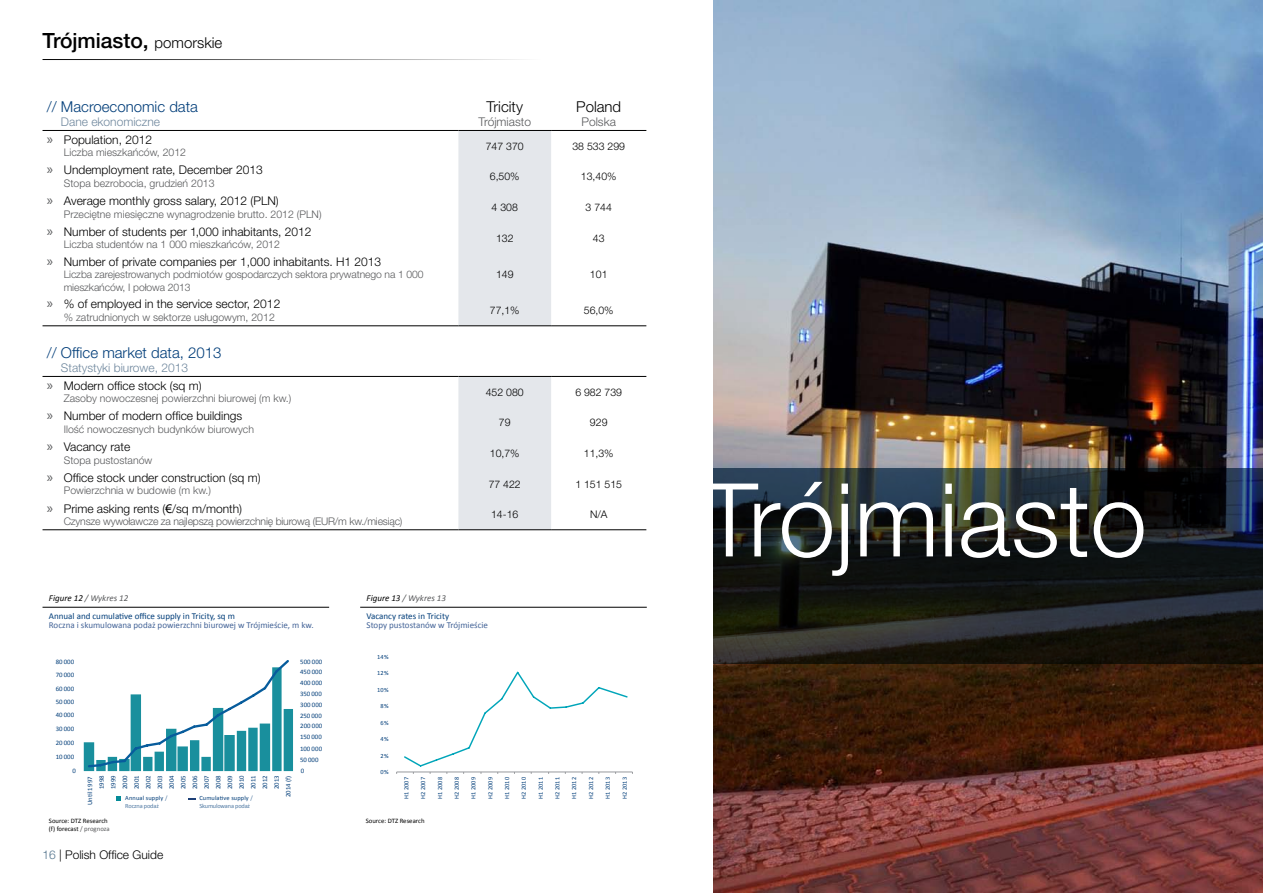
<style>
.page{position:relative;width:1263px;height:893px;background:#fff}
.page>*{position:absolute;margin:0;border:0;box-sizing:border-box;transform-origin:0 0}
.t1{font:300 102px "Helvetica Neue LT Pro";color:#fff}
.t2{font:500 21px "Helvetica Neue LT Pro";color:#000}
.t3{font:300 15px "Helvetica Neue LT Pro";color:#003d79}
.t4{font:300 15px "Helvetica Neue LT Pro";color:#000}
.t5{font:300 12px "Helvetica Neue LT Pro";color:#000}
.t6{font:300 12px/17.5px "Helvetica Neue LT Pro";color:#70889e;text-align:center}
.t7{font:300 12px "Helvetica Neue LT Pro";color:#58595b}
.t8{font:300 10.5px "Helvetica Neue LT Pro";color:#58595b}
.t9{font:300 10.5px "Helvetica Neue LT Pro";color:#000}
.t10{font:300 10.5px "Helvetica Neue LT Pro";letter-spacing:-.02em;color:#58595b}
.t11{font:300 10.35px/12.5px "Helvetica Neue LT Pro";letter-spacing:-.01em;color:#58595b}
.t12{font:9px/17.7px "Calibri";color:#003d79}
.t13{font:9px "Calibri";color:#436397}
.t14{font:6.75px/11.7px "Calibri";letter-spacing:.02em;color:#003d79}
.t15{font:6.75px/8.1px "Calibri";color:#000}
.t16{font:6.3px "Calibri";letter-spacing:.04em;color:#003d79}
.t17{font:6.3px/7.5px "Calibri";letter-spacing:-.025em;color:rgb(0 61 121/.7)}
.t18{font:6.3px/7.5px "Calibri";letter-spacing:.02em;color:#003d79}
.s1{font-weight:300;font-size:15px}
.s2{font-family:"Myriad Pro";font-weight:400;font-size:15px;color:#58595b}
.s3{color:#000}
.s4{font-family:"Arial";font-weight:400}
.s5{font-style:italic;color:#000}
.s6{font-style:italic;color:#58595b}
.s7{color:rgb(0 61 121/.7)}
.s8{color:#003d79}
.s9{color:#58595b}
.s10{color:#54758d}
</style>
<div class="page">
<img style="left:713px;top:0;width:550px;height:893px">
<svg style="left:713px;top:468px;width:550px;height:195px;background:#1b1f1f"></svg>
<hr style="left:43px;top:59px;width:498px;height:1px;background:#000">
<svg style="left:458px;top:131px;width:93px;height:398px"></svg>
<hr style="left:551px;top:130px;width:95px;height:1px;background:#000">
<hr style="left:43px;top:130px;width:415px;height:1px;background:#000">
<hr style="left:458px;top:130px;width:93px;height:1px;background:#000">
<hr style="left:43px;top:326px;width:415px;height:1px;background:#000">
<hr style="left:458px;top:326px;width:93px;height:1px;background:#000">
<hr style="left:551px;top:326px;width:95px;height:1px;background:#000">
<hr style="left:43px;top:376px;width:415px;height:1px;background:#000">
<hr style="left:458px;top:376px;width:93px;height:1px;background:#000">
<hr style="left:551px;top:376px;width:95px;height:1px;background:#000">
<hr style="left:43px;top:529px;width:415px;height:1px;background:#000">
<hr style="left:458px;top:529px;width:93px;height:1px;background:#000">
<hr style="left:551px;top:529px;width:95px;height:1px;background:#000">
<hr style="left:43px;top:607px;width:286px;height:1px;background:#000">
<hr style="left:360px;top:607px;width:287px;height:1px;background:#000">
<hr style="left:397px;top:772px;width:235px;height:1px;background:#989a9d">
<svg style="left:403px;top:671px;width:230px;height:103px"></svg>
<svg style="left:116px;top:796px;width:5px;height:5px"></svg>
<svg style="left:84px;top:660px;width:209px;height:111px"></svg>
<h2 class="t2" style="left:43px;top:28px;width:181px">Trójmiasto, <span class="s1">pomorskie</span></h2>
<p class="t3" style="left:47px;top:97px;width:153px">// Macroeconomic data</p>
<p class="t6" style="left:61px;top:113px;width:101px">Dane ekonomiczne</p>
<p class="t5" style="left:47px;top:132px;width:107px"><span class="s2">»</span> Population, 2012</p>
<p class="t8" style="left:64px;top:146px;width:124px">Liczba mieszkańców, 2012</p>
<p class="t5" style="left:47px;top:163px;width:217px"><span class="s2">»</span> Undemployment rate, December 2013</p>
<p class="t8" style="left:64px;top:177px;width:152px">Stopa bezrobocia, grudzień 2013</p>
<p class="t5" style="left:47px;top:194px;width:234px"><span class="s2">»</span> Average monthly gross salary, 2012 (PLN)</p>
<p class="t8" style="left:64px;top:208px;width:259px">Przeciętne miesięczne wynagrodzenie brutto. 2012 (PLN)</p>
<p class="t5" style="left:47px;top:224px;width:266px"><span class="s2">»</span> Number of students per 1,000 inhabitants, 2012</p>
<p class="t8" style="left:64px;top:238px;width:218px">Liczba studentów na 1 000 mieszkańców, 2012</p>
<p class="t4" style="left:487px;top:97px;width:38px">Tricity</p>
<p class="t7" style="left:478px;top:115px;width:54px">Trójmiasto</p>
<p class="t4" style="left:576px;top:97px;width:47px">Poland</p>
<p class="t7" style="left:581px;top:115px;width:36px">Polska</p>
<p class="t9" style="left:486px;top:139px;width:39px">747 370</p>
<p class="t9" style="left:572px;top:139px;width:54px">38 533 299</p>
<p class="t9" style="left:490px;top:170px;width:31px">6,50%</p>
<p class="t9" style="left:581px;top:170px;width:37px">13,40%</p>
<p class="t9" style="left:492px;top:201px;width:28px">4 308</p>
<p class="t9" style="left:586px;top:201px;width:28px">3 744</p>
<p class="t9" style="left:496px;top:231px;width:19px">132</p>
<p class="t9" style="left:593px;top:231px;width:13px">43</p>
<p class="t5" style="left:47px;top:254px;width:336px"><span class="s2">»</span> Number of private companies per 1,000 inhabitants. H1 2013</p>
<p class="t11" style="left:64px;top:268px;width:361px">Liczba zarejestrowanych podmiotów gospodarczych sektora prywatnego na 1 000 mieszkańców, I połowa 2013</p>
<p class="t9" style="left:496px;top:268px;width:19px">149</p>
<p class="t9" style="left:590px;top:268px;width:19px">101</p>
<p class="t5" style="left:47px;top:297px;width:235px"><span class="s2">»</span> % of employed in the service sector, 2012</p>
<p class="t8" style="left:64px;top:311px;width:213px">% zatrudnionych w sektorze usługowym, 2012</p>
<p class="t9" style="left:490px;top:304px;width:31px">77,1%</p>
<p class="t9" style="left:584px;top:304px;width:31px">56,0%</p>
<p class="t3" style="left:47px;top:343px;width:176px">// Office market data, 2013</p>
<p class="t6" style="left:47px;top:359px;width:156px">Statystyki biurowe, 2013<br><span class="s2">»</span> <span class="s3">Modern office stock (sq m)</span></p>
<p class="t8" style="left:64px;top:392px;width:229px">Zasoby nowoczesnej powierzchni biurowej (m kw.)</p>
<p class="t5" style="left:47px;top:409px;width:197px"><span class="s2">»</span> Number of modern office buildings</p>
<p class="t8" style="left:64px;top:423px;width:192px">Ilość nowoczesnych budynków biurowych</p>
<p class="t5" style="left:47px;top:439px;width:85px"><span class="s2">»</span> Vacancy rate</p>
<p class="t8" style="left:64px;top:453px;width:90px">Stopa pustostanów</p>
<p class="t5" style="left:47px;top:470px;width:215px"><span class="s2">»</span> Office stock under construction (sq m)</p>
<p class="t8" style="left:64px;top:484px;width:149px">Powierzchnia w budowie (m kw.)</p>
<p class="t5" style="left:47px;top:501px;width:197px"><span class="s2">»</span> Prime asking rents (<span class="s4">€</span>/sq m/month)</p>
<p class="t10" style="left:64px;top:515px;width:340px">Czynsze wywoławcze za najlepszą powierzchnię biurową (EUR/m kw./miesiąc)</p>
<p class="t9" style="left:486px;top:385px;width:39px">452 080</p>
<p class="t9" style="left:575px;top:385px;width:48px">6 982 739</p>
<p class="t9" style="left:499px;top:416px;width:13px">79</p>
<p class="t9" style="left:590px;top:416px;width:19px">929</p>
<p class="t9" style="left:490px;top:447px;width:31px">10,7%</p>
<p class="t9" style="left:584px;top:447px;width:31px">11,3%</p>
<p class="t9" style="left:489px;top:477px;width:34px">77 422</p>
<p class="t9" style="left:575px;top:477px;width:48px">1 151 515</p>
<p class="t9" style="left:491px;top:508px;width:29px">14-16</p>
<p class="t9" style="left:590px;top:508px;width:19px">N/A</p>
<p class="t12" style="left:49px;top:589px;width:188px"><span class="s5">Figure 12</span> <span class="s6">/ Wykres 12<br></span>Annual and cumulative office supply in Tricity, sq m</p>
<p class="t13" style="left:49px;top:619px;width:266px">Roczna i skumulowana podaż powierzchni biurowej w Trójmieście, m kw.</p>
<p class="t12" style="left:367px;top:589px;width:84px"><span class="s5">Figure 13</span> <span class="s6">/ Wykres 13<br></span>Vacancy rates in Tricity</p>
<p class="t13" style="left:367px;top:619px;width:123px">Stopy pustostanów w Trójmieście</p>
<p class="t14" style="left:56px;top:654px;width:20px;line-height:13.8px">80 000<br>70 000</p>
<p class="t14" style="left:300px;top:656px;width:24px">500 000</p>
<p class="t14" style="left:300px;top:666px;width:24px">450 000</p>
<p class="t16" style="left:377px;top:653px;width:13px">14%</p>
<p class="t16" style="left:377px;top:669px;width:13px">12%</p>
<p class="t14" style="left:56px;top:683px;width:20px;line-height:12.5px">60 000<br>50 000</p>
<p class="t14" style="left:300px;top:677px;width:24px">400 000</p>
<p class="t14" style="left:300px;top:688px;width:23px">350 000</p>
<p class="t14" style="left:300px;top:698px;width:24px">300 000</p>
<p class="t16" style="left:377px;top:686px;width:13px">10%</p>
<p class="t16" style="left:381px;top:702px;width:9px">8%</p>
<p class="t14" style="left:56px;top:708px;width:20px;line-height:13.8px">40 000<br>30 000</p>
<p class="t14" style="left:300px;top:710px;width:23px">250 000</p>
<p class="t14" style="left:300px;top:720px;width:24px">200 000</p>
<p class="t16" style="left:381px;top:719px;width:9px">6%</p>
<p class="t14" style="left:56px;top:736px;width:20px;line-height:13.8px">20 000<br>10 000</p>
<p class="t14" style="left:300px;top:731px;width:23px">150 000</p>
<p class="t14" style="left:300px;top:742px;width:24px">100 000</p>
<p class="t14" style="left:300px;top:754px;width:20px">50 000</p>
<p class="t16" style="left:381px;top:735px;width:9px">4%</p>
<p class="t16" style="left:381px;top:752px;width:9px">2%</p>
<p class="t14" style="left:72px;top:765px;width:5px">0</p>
<p class="t14" style="left:84px;top:805px;width:31px;text-align:right;rotate:-90deg">Until 1997<br>1998<br>1999<br>2000<br>2001<br>2002<br>2003<br>2004<br>2005<br>2006<br>2007<br>2008<br>2009<br>2010<br>2011<br>2012<br>2013<br>2014 (f)</p>
<p class="t18" style="left:125px;top:794px;width:44px">Annual supply <span class="s7">/<br>Roczna podaż</span></p>
<p class="t17" style="left:199px;top:794px;width:55px"><span class="s8">Cumulative supply</span> /<br>Skumulowana podaż</p>
<p class="t14" style="left:301px;top:765px;width:5px">0</p>
<p class="t16" style="left:381px;top:768px;width:9px">0%</p>
<p class="t16" style="left:402px;top:799px;width:24px;rotate:-90deg">H1 2007</p>
<p class="t16" style="left:419px;top:799px;width:24px;rotate:-90deg">H2 2007</p>
<p class="t16" style="left:436px;top:799px;width:24px;rotate:-90deg">H1 2008</p>
<p class="t16" style="left:453px;top:799px;width:24px;rotate:-90deg">H2 2008</p>
<p class="t16" style="left:469px;top:799px;width:24px;rotate:-90deg">H1 2009</p>
<p class="t16" style="left:486px;top:799px;width:24px;rotate:-90deg">H2 2009</p>
<p class="t16" style="left:503px;top:799px;width:24px;rotate:-90deg">H1 2010</p>
<p class="t16" style="left:520px;top:799px;width:24px;rotate:-90deg">H2 2010</p>
<p class="t16" style="left:537px;top:799px;width:24px;rotate:-90deg">H1 2011</p>
<p class="t16" style="left:553px;top:799px;width:24px;rotate:-90deg">H2 2011</p>
<p class="t16" style="left:570px;top:799px;width:24px;rotate:-90deg">H1 2012</p>
<p class="t16" style="left:587px;top:799px;width:24px;rotate:-90deg">H2 2012</p>
<p class="t16" style="left:621px;top:799px;width:24px;rotate:-90deg">H2 2013</p>
<p class="t16" style="left:604px;top:799px;width:24px;rotate:-90deg">H1 2013</p>
<p class="t15" style="left:49px;top:816px;width:62px">Source: DTZ Research (f) forecast <span class="s9">/ prognoza</span></p>
<p class="t15" style="left:366px;top:816px;width:60px">Source: DTZ Research</p>
<p class="t5" style="left:43px;top:847px;width:122px"><span class="s10">16</span> | Polish Office Guide</p>
<h1 class="t1" style="left:701px;top:458px;width:447px">Trójmiasto</h1>
</div>
